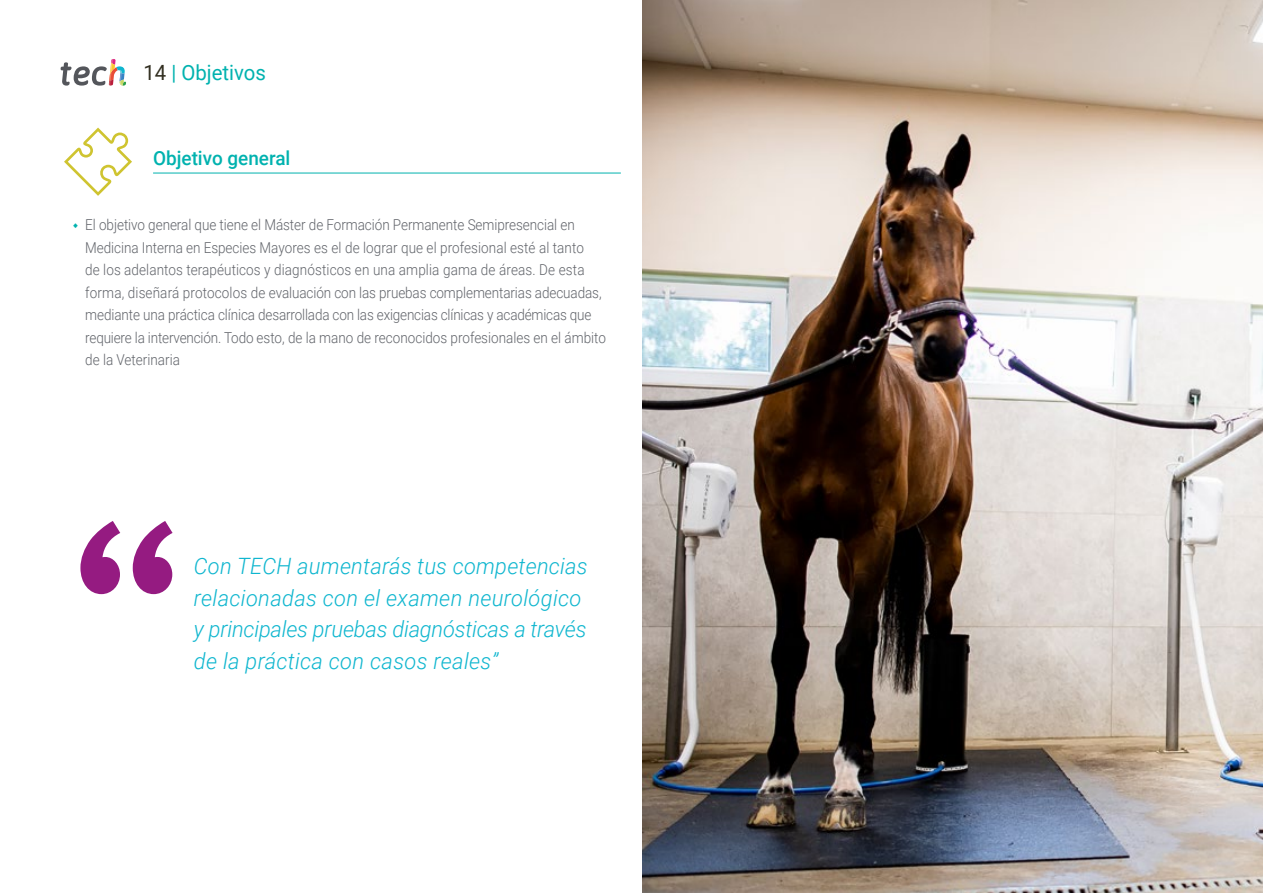
<style>
.page{position:relative;width:1263px;height:893px;background:#fff}
.page>*{position:absolute;margin:0;border:0;box-sizing:border-box;transform-origin:0 0}
.t1{font:italic 300 22.5px/31.5px "Roboto";letter-spacing:.01em;color:#0fb6cf}
.t2{font:21px "Roboto";color:#00b2af}
.t3{font:500 19.5px "Roboto";color:#00b2af}
.t4{font:300 15px/22.5px "Roboto";letter-spacing:-.005em;color:#61646a;scale:.9 1}
.s1{color:#312e20}
</style>
<div class="page">
<svg style="left:61px;top:59px;width:65px;height:27px"></svg>
<svg style="left:80px;top:521px;width:93px;height:73px"></svg>
<hr style="left:153px;top:173px;width:468px;height:1px;background:#00b2af">
<svg style="left:64px;top:128px;width:68px;height:68px"></svg>
<img style="left:642px;top:0;width:621px;height:893px">
<h2 class="t2" style="left:144px;top:57px;width:124px"><span class="s1">14</span> | Objetivos</h2>
<h3 class="t3" style="left:153px;top:144px;width:139px">Objetivo general</h3>
<p class="t4" style="left:85px;top:213px;width:580px">El objetivo general que tiene el Máster de Formación Permanente Semipresencial en Medicina Interna en Especies Mayores es el de lograr que el profesional esté al tanto<br>de los adelantos terapéuticos y diagnósticos en una amplia gama de áreas. De esta forma, diseñará protocolos de evaluación con las pruebas complementarias adecuadas, mediante una práctica clínica desarrollada con las exigencias clínicas y académicas que requiere la intervención. Todo esto, de la mano de reconocidos profesionales en el ámbito de la Veterinaria</p>
<h1 class="t1" style="left:194px;top:550px;width:395px">Con TECH aumentarás tus competencias relacionadas con el examen neurológico y principales pruebas diagnósticas a través de la práctica con casos reales”</h1>
</div>
